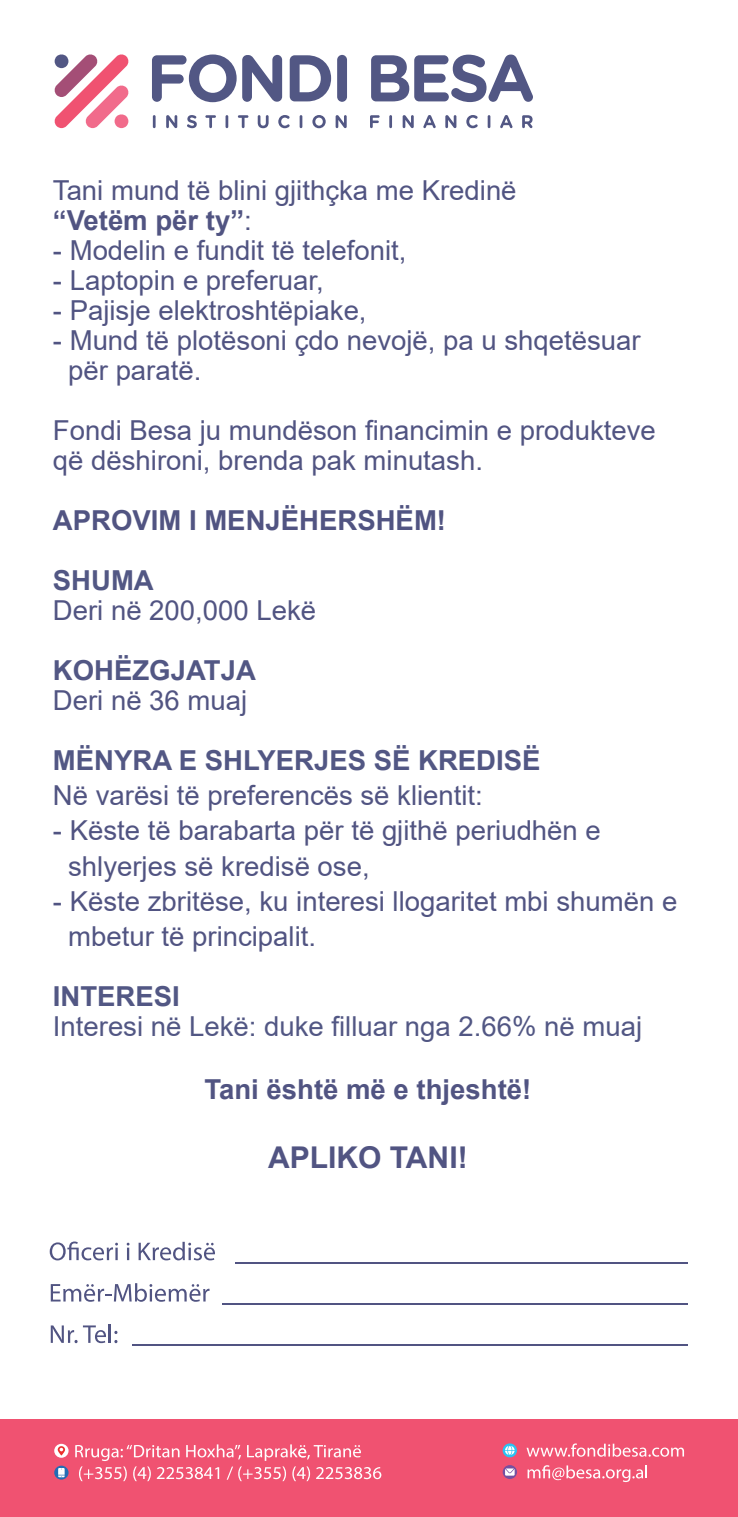
<style>
.page{position:relative;width:738px;height:1517px;background:#fff}
.page>*{position:absolute;margin:0;border:0;box-sizing:border-box;transform-origin:0 0}
.t1{font:700 30px "Arial";color:#515482}
.t2{font:27.5px/30px "Arial";color:#515482}
.t3{font:700 27.5px "Arial";color:#525784}
.t4{font:700 27.5px "Arial";color:#515482}
.t5{font:27.5px "Arial";color:#525784}
.s1{font-weight:700}
</style>
<div class="page">
<svg style="left:152px;top:54px;width:84px;height:48px"></svg>
<svg style="left:242px;top:55px;width:40px;height:47px"></svg>
<svg style="left:289px;top:55px;width:42px;height:46px"></svg>
<div style="left:337px;top:55px;width:10px;height:47px;background:#525784;border-radius:5px"></div>
<svg style="left:371px;top:55px;width:161px;height:47px"></svg>
<svg style="left:153px;top:115px;width:2px;height:13px"></svg>
<svg style="left:166px;top:115px;width:11px;height:13px"></svg>
<svg style="left:187px;top:115px;width:10px;height:13px"></svg>
<svg style="left:205px;top:115px;width:11px;height:13px"></svg>
<svg style="left:225px;top:115px;width:3px;height:13px"></svg>
<svg style="left:238px;top:115px;width:10px;height:13px"></svg>
<svg style="left:257px;top:115px;width:11px;height:13px"></svg>
<svg style="left:278px;top:115px;width:11px;height:13px"></svg>
<svg style="left:299px;top:115px;width:3px;height:13px"></svg>
<svg style="left:312px;top:115px;width:13px;height:13px"></svg>
<svg style="left:335px;top:115px;width:11px;height:13px"></svg>
<svg style="left:370px;top:115px;width:9px;height:13px"></svg>
<svg style="left:389px;top:115px;width:3px;height:13px"></svg>
<svg style="left:402px;top:115px;width:11px;height:13px"></svg>
<svg style="left:423px;top:115px;width:12px;height:13px"></svg>
<svg style="left:445px;top:115px;width:11px;height:13px"></svg>
<svg style="left:466px;top:115px;width:11px;height:13px"></svg>
<svg style="left:487px;top:115px;width:3px;height:13px"></svg>
<svg style="left:500px;top:115px;width:12px;height:13px"></svg>
<svg style="left:522px;top:115px;width:10px;height:13px"></svg>
<svg style="left:54px;top:54px;width:75px;height:74px"></svg>
<svg style="left:76px;top:1241px;width:42px;height:19px"></svg>
<svg style="left:127px;top:1242px;width:2px;height:18px"></svg>
<svg style="left:138px;top:1241px;width:77px;height:19px"></svg>
<svg style="left:235px;top:1262px;width:452px;height:1px"></svg>
<svg style="left:76px;top:1283px;width:133px;height:18px"></svg>
<svg style="left:222px;top:1303px;width:465px;height:1px"></svg>
<svg style="left:83px;top:1324px;width:34px;height:19px"></svg>
<svg style="left:132px;top:1344px;width:555px;height:2px"></svg>
<div style="left:0;top:1419px;width:737px;height:98px;background:#f05271"></div>
<svg style="left:527px;top:1465px;width:119px;height:17px"></svg>
<svg style="left:502px;top:1465px;width:14px;height:14px"></svg>
<svg style="left:504px;top:1468px;width:10px;height:7px"></svg>
<svg style="left:526px;top:1443px;width:157px;height:13px"></svg>
<svg style="left:502px;top:1443px;width:14px;height:14px"></svg>
<svg style="left:504px;top:1445px;width:10px;height:9px"></svg>
<svg style="left:54px;top:1465px;width:14px;height:14px"></svg>
<svg style="left:58px;top:1468px;width:7px;height:9px"></svg>
<svg style="left:76px;top:1444px;width:305px;height:37px"></svg>
<img style="left:49px;top:1241px;width:27px;height:217px">
<p class="t2" style="left:53px;top:175px;width:465px">Tani mund të blini gjithçka me Kredinë <span class="s1">“Vetëm për ty”</span>:</p>
<p class="t2" style="left:53px;top:235px;width:355px">- Modelin e fundit të telefonit,</p>
<p class="t2" style="left:53px;top:265px;width:272px">- Laptopin e preferuar,</p>
<p class="t2" style="left:53px;top:295px;width:315px">- Pajisje elektroshtëpiake,</p>
<p class="t2" style="left:68px;top:325px;width:573px;text-indent:-15px">- Mund të plotësoni çdo nevojë, pa u shqetësuar për paratë.</p>
<p class="t2" style="left:53px;top:415px;width:604px">Fondi Besa ju mundëson financimin e produkteve që dëshironi, brenda pak minutash.</p>
<p class="t4" style="left:53px;top:501px;width:394px">APROVIM I MENJËHERSHËM!</p>
<p class="t3" style="left:53px;top:561px;width:102px">SHUMA</p>
<p class="t2" style="left:53px;top:595px;width:264px">Deri në 200,000 Lekë</p>
<p class="t3" style="left:53px;top:651px;width:204px">KOHËZGJATJA</p>
<p class="t2" style="left:53px;top:685px;width:196px">Deri në 36 muaj</p>
<p class="t3" style="left:53px;top:741px;width:488px">MËNYRA E SHLYERJES SË KREDISË</p>
<p class="t2" style="left:53px;top:780px;width:431px">Në varësi të preferencës së klientit:</p>
<p class="t2" style="left:68px;top:813px;width:533px;line-height:35px;text-indent:-15px">- Këste të barabarta për të gjithë periudhën e shlyerjes së kredisë ose,</p>
<p class="t2" style="left:68px;top:883px;width:610px;line-height:35px;text-indent:-15px">- Këste zbritëse, ku interesi llogaritet mbi shumën e mbetur të principalit.</p>
<p class="t3" style="left:53px;top:976px;width:128px">INTERESI</p>
<p class="t5" style="left:53px;top:1007px;width:590px">Interesi në Lekë: duke filluar nga 2.66% në muaj</p>
<p class="t4" style="left:204px;top:1069px;width:328px">Tani është më e thjeshtë!</p>
<p class="t1" style="left:268px;top:1135px;width:201px">APLIKO TANI!</p>
</div>
